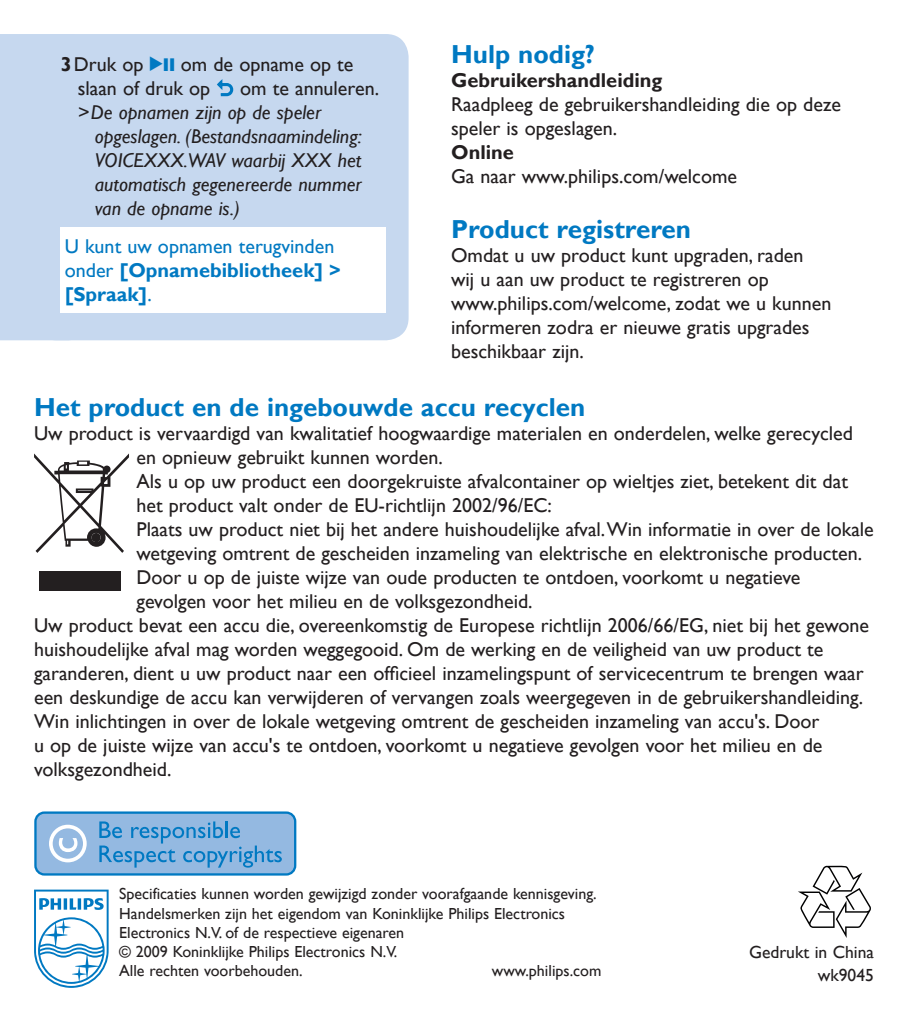
<style>
.page{position:relative;width:908px;height:1021px;background:#fff}
.page>*{position:absolute;margin:0;border:0;box-sizing:border-box;transform-origin:0 0}
.t1{font:700 26px "Gill Sans Alt One WGL";color:#0079c2}
.t2{font:20px/24px "Gill Sans Alt One WGL";color:#231f20}
.t3{font:italic 20px/24px "Gill Sans Alt One WGL";color:#231f20}
.t4{font:20px/24px "Gill Sans Alt One WGL";color:#0079c2}
.t5{font:700 20px "Gill Sans Alt One WGL";color:#231f20}
.t6{font:17.6px/23.2px "Gill Sans Alt One WGL";color:#231f20;text-align:right}
.t7{font:16px/19.2px "Gill Sans Alt One WGL";color:#231f20}
.s1{font-weight:700}
.s2{font-family:"Audio Four 4";color:#0079c2}
</style>
<div class="page">
<div style="left:0;top:34px;width:52px;height:306px;background:#c6d8ef"></div>
<div style="left:35px;top:812px;width:260px;height:62px;background:#94b9e1;border-radius:9px"></div>
<div style="left:34px;top:811px;width:262px;height:64px;border:2px solid #0079c2;border-radius:9px"></div>
<div style="left:49px;top:824px;width:38px;height:38px;border:4px solid #fff;border-radius:50%"></div>
<svg style="left:59px;top:838px;width:18px;height:14px"></svg>
<svg style="left:172px;top:826px;width:12px;height:12px"></svg>
<svg style="left:186px;top:821px;width:54px;height:17px"></svg>
<svg style="left:99px;top:821px;width:76px;height:46px"></svg>
<svg style="left:183px;top:851px;width:9px;height:11px"></svg>
<svg style="left:194px;top:851px;width:11px;height:11px"></svg>
<svg style="left:207px;top:845px;width:75px;height:22px"></svg>
<svg style="left:798px;top:865px;width:72px;height:73px"></svg>
<svg style="left:34px;top:889px;width:75px;height:98px"></svg>
<div style="left:40px;top:571px;width:81px;height:19px;background:#231f20"></div>
<svg style="left:34px;top:453px;width:95px;height:100px"></svg>
<div style="left:93px;top:534px;width:7px;height:7px;background:#231f20;border-radius:50%"></div>
<div style="left:34px;top:34px;width:374px;height:306px;background:#c6d8ef;border-radius:23px"></div>
<div style="left:61px;top:227px;width:325px;height:86px;background:#fff"></div>
<svg style="left:217px;top:79px;width:17px;height:18px"></svg>
<p class="t2" style="left:78px;top:52px;width:277px;text-indent:-17px"><span class="s1">3</span>Druk op <span class="s2">2;</span> om de opname op te slaan of druk op</p>
<p class="t2" style="left:240px;top:76px;width:140px">om te annuleren.</p>
<p class="t3" style="left:95px;top:100px;width:268px;text-indent:-17px">&gt;De opnamen zijn op de speler opgeslagen. (Bestandsnaamindeling:<br>VOICEXXX.WAV waarbij XXX het automatisch gegenereerde nummer van de opname is.)</p>
<p class="t4" style="left:65px;top:234px;width:277px">U kunt uw opnamen terugvinden onder <span class="s1">[Opnamebibliotheek] &gt; [Spraak]</span>.</p>
<h1 class="t1" style="left:451px;top:37px;width:145px">Hulp nodig?</h1>
<p class="t5" style="left:451px;top:67px;width:213px">Gebruikershandleiding</p>
<p class="t2" style="left:451px;top:92px;width:391px">Raadpleeg de gebruikershandleiding die op deze speler is opgeslagen.</p>
<p class="t5" style="left:451px;top:139px;width:64px">Online</p>
<p class="t2" style="left:451px;top:164px;width:287px">Ga naar www.philips.com/welcome</p>
<h1 class="t1" style="left:451px;top:212px;width:241px">Product registreren</h1>
<p class="t2" style="left:451px;top:243px;width:381px">Omdat u uw product kunt upgraden, raden wij u aan uw product te registreren op www.philips.com/welcome, zodat we u kunnen informeren zodra er nieuwe gratis upgrades beschikbaar zijn.</p>
<h1 class="t1" style="left:34px;top:389px;width:552px">Het product en de ingebouwde accu recyclen</h1>
<p class="t2" style="left:34px;top:421px;width:820px">Uw product is vervaardigd van kwalitatief hoogwaardige materialen en onderdelen, welke gerecycled</p>
<p class="t2" style="left:136px;top:445px;width:308px">en opnieuw gebruikt kunnen worden.</p>
<p class="t2" style="left:136px;top:469px;width:712px">Als u op uw product een doorgekruiste afvalcontainer op wieltjes ziet, betekent dit dat</p>
<p class="t2" style="left:136px;top:493px;width:417px">het product valt onder de EU-richtlijn 2002/96/EC:</p>
<p class="t2" style="left:136px;top:517px;width:738px">Plaats uw product niet bij het andere huishoudelijke afval. Win informatie in over de lokale</p>
<p class="t2" style="left:136px;top:541px;width:726px">wetgeving omtrent de gescheiden inzameling van elektrische en elektronische producten.</p>
<p class="t2" style="left:136px;top:565px;width:665px">Door u op de juiste wijze van oude producten te ontdoen, voorkomt u negatieve</p>
<p class="t2" style="left:136px;top:589px;width:397px">gevolgen voor het milieu en de volksgezondheid.</p>
<p class="t2" style="left:34px;top:613px;width:836px">Uw product bevat een accu die, overeenkomstig de Europese richtlijn 2006/66/EG, niet bij het gewone</p>
<p class="t2" style="left:34px;top:637px;width:790px">huishoudelijke afval mag worden weggegooid. Om de werking en de veiligheid van uw product te</p>
<p class="t2" style="left:34px;top:661px;width:830px">garanderen, dient u uw product naar een officieel inzamelingspunt of servicecentrum te brengen waar</p>
<p class="t2" style="left:34px;top:685px;width:830px">een deskundige de accu kan verwijderen of vervangen zoals weergegeven in de gebruikershandleiding.</p>
<p class="t2" style="left:34px;top:709px;width:786px">Win inlichtingen in over de lokale wetgeving omtrent de gescheiden inzameling van accu's. Door</p>
<p class="t2" style="left:34px;top:733px;width:789px">u op de juiste wijze van accu's te ontdoen, voorkomt u negatieve gevolgen voor het milieu en de</p>
<p class="t2" style="left:34px;top:757px;width:139px">volksgezondheid.</p>
<p class="t7" style="left:119px;top:884px;width:479px">Specificaties kunnen worden gewijzigd zonder voorafgaande kennisgeving.<br>Handelsmerken zijn het eigendom van Koninklijke Philips Electronics Electronics N.V. of de respectieve eigenaren<br>© 2009 Koninklijke Philips Electronics N.V.<br>Alle rechten voorbehouden.</p>
<p class="t7" style="left:491px;top:961px;width:111px">www.philips.com</p>
<p class="t6" style="left:748px;top:939px;width:126px">Gedrukt in China wk9045</p>
</div>
